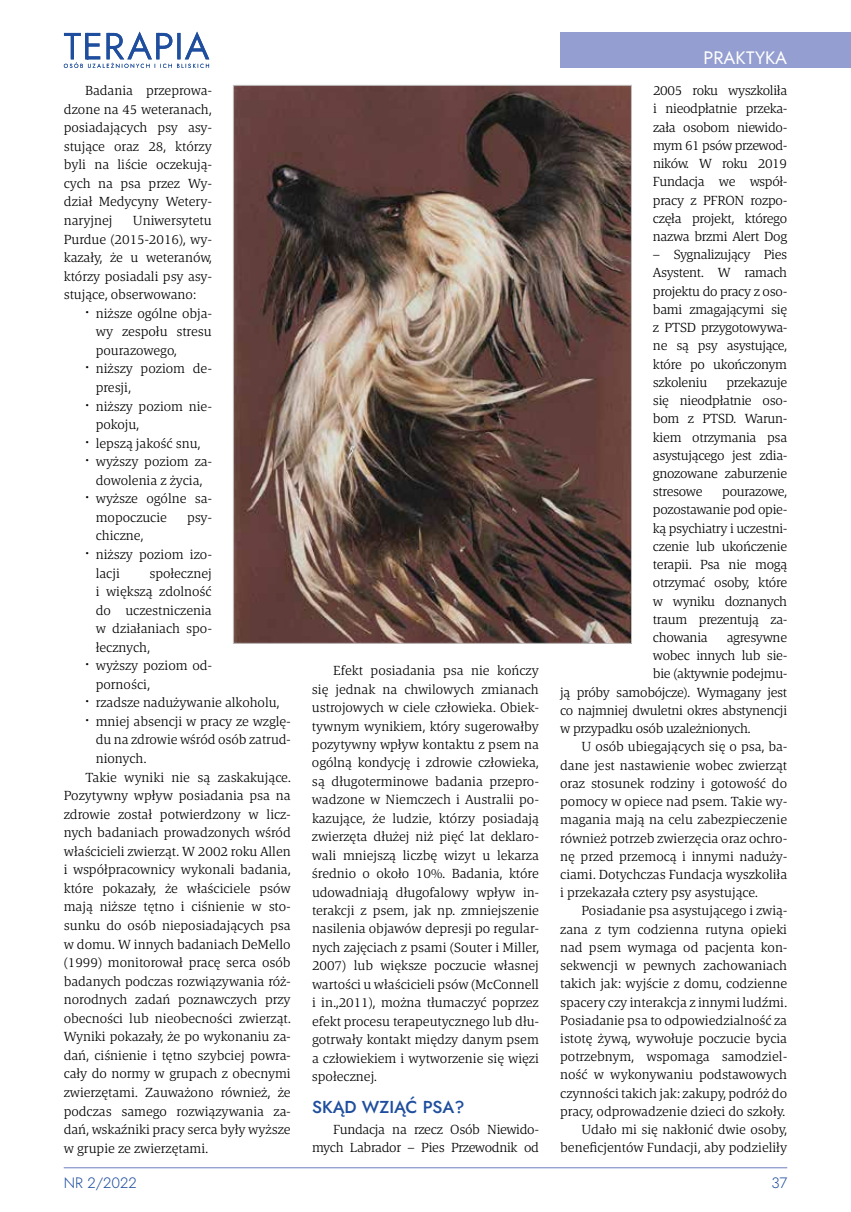
<style>
.page{position:relative;width:851px;height:1212px;background:#fff}
.page>*{position:absolute;margin:0;border:0;box-sizing:border-box;transform-origin:0 0}
.t1{font:18px "Jost";color:#fff}
.t2{font:500 17.25px "Jost";color:#1e4e9d}
.t3{font:15px "Jost";color:#1e4e9d}
.t4{font:300 13.5px/18.1px "Askan";letter-spacing:-.005em;color:#000;text-align:justify}
.t5{font:300 13.5px/18.5px "Askan";letter-spacing:-.025em;color:#000;text-align:right}
.s1{font-family:"Jost";font-weight:600}
</style>
<div class="page">
<div style="left:560px;top:33px;width:290px;height:35px;background:#949ed0"></div>
<svg style="left:64px;top:32px;width:145px;height:36px"></svg>
<hr style="left:64px;top:1167px;width:723px;height:1px;background:#949ed0">
<img style="left:235px;top:87px;width:394px;height:555px">
<p class="t4" style="left:64px;top:81px;width:149px;line-height:18.6px;text-indent:21px">Badania przeprowa&shy;dzone na 45 weteranach, posiadających psy asy&shy;stujące oraz 28, którzy byli na liście oczekują&shy;cych na psa przez Wy&shy;dział Medycyny Wetery&shy;naryjnej</p>
<p class="t4" style="left:64px;top:211px;width:149px;line-height:18.6px;text-indent:69px">Uniwersytetu Purdue (2015-2016), wy&shy;kazały, że u weteranów, którzy posiadali psy asy&shy;stujące, obserwowano:</p>
<p class="t4" style="left:96px;top:304px;width:118px;line-height:18.6px;text-indent:-11px"><span class="s1">•</span> niższe ogólne obja&shy;wy zespołu stresu pourazowego,</p>
<p class="t4" style="left:96px;top:360px;width:118px;line-height:18.6px;text-indent:-11px"><span class="s1">•</span> niższy poziom de&shy;presji,</p>
<p class="t4" style="left:96px;top:397px;width:118px;line-height:18.6px;text-indent:-11px"><span class="s1">•</span> niższy poziom nie&shy;pokoju,</p>
<p class="t4" style="left:85px;top:434px;width:117px"><span class="s1">•</span> lepszą jakość snu,</p>
<p class="t4" style="left:85px;top:452px;width:128px;line-height:18.6px;text-align:center"><span class="s1">•</span> wyższy poziom za&shy;dowolenia z życia,</p>
<p class="t4" style="left:96px;top:489px;width:118px;line-height:18.6px;text-indent:-11px"><span class="s1">•</span> wyższe ogólne sa&shy;mopoczucie</p>
<p class="t4" style="left:187px;top:508px;width:26px">psy-</p>
<p class="t4" style="left:96px;top:527px;width:49px">chiczne,</p>
<p class="t4" style="left:96px;top:545px;width:118px;line-height:18.6px;text-indent:-11px"><span class="s1">•</span> niższy poziom izo&shy;lacji</p>
<p class="t4" style="left:96px;top:564px;width:118px;line-height:18.6px;text-indent:54px">społecznej i większą zdolność do uczestniczenia w działaniach spo&shy;łecznych,</p>
<p class="t4" style="left:96px;top:656px;width:117px;line-height:18.6px;text-indent:-11px"><span class="s1">•</span> wyższy poziom od&shy;porności,</p>
<p class="t4" style="left:85px;top:694px;width:196px"><span class="s1">•</span> rzadsze nadużywanie alkoholu,</p>
<p class="t4" style="left:85px;top:712px;width:207px"><span class="s1">•</span> mniej absencji w pracy ze wzglę-</p>
<p class="t4" style="left:96px;top:731px;width:196px">du na zdrowie wśród osób zatrud-</p>
<p class="t4" style="left:96px;top:749px;width:52px">nionych.</p>
<p class="t4" style="left:85px;top:768px;width:207px">Takie wyniki nie są zaskakujące.</p>
<p class="t4" style="left:64px;top:786px;width:228px">Pozytywny wpływ posiadania psa na</p>
<p class="t4" style="left:64px;top:805px;width:228px">zdrowie został potwierdzony w licz-</p>
<p class="t4" style="left:64px;top:824px;width:228px">nych badaniach prowadzonych wśród</p>
<p class="t4" style="left:64px;top:842px;width:228px">właścicieli zwierząt. W 2002 roku Allen</p>
<p class="t4" style="left:64px;top:861px;width:228px">i współpracownicy wykonali badania,</p>
<p class="t4" style="left:64px;top:879px;width:228px">które pokazały, że właściciele psów</p>
<p class="t4" style="left:64px;top:898px;width:228px">mają niższe tętno i ciśnienie w sto-</p>
<p class="t4" style="left:64px;top:916px;width:228px">sunku do osób nieposiadających psa</p>
<p class="t4" style="left:64px;top:935px;width:228px">w domu. W innych badaniach DeMello</p>
<p class="t4" style="left:64px;top:953px;width:228px">(1999) monitorował pracę serca osób</p>
<p class="t4" style="left:64px;top:972px;width:228px">badanych podczas rozwiązywania róż-</p>
<p class="t4" style="left:64px;top:990px;width:228px">norodnych zadań poznawczych przy</p>
<p class="t4" style="left:64px;top:1009px;width:228px">obecności lub nieobecności zwierząt.</p>
<p class="t4" style="left:64px;top:1028px;width:228px">Wyniki pokazały, że po wykonaniu za-</p>
<p class="t4" style="left:64px;top:1046px;width:228px">dań, ciśnienie i tętno szybciej powra-</p>
<p class="t4" style="left:64px;top:1065px;width:228px">cały do normy w grupach z obecnymi</p>
<p class="t4" style="left:64px;top:1083px;width:228px">zwierzętami. Zauważono również, że</p>
<p class="t4" style="left:64px;top:1102px;width:228px">podczas samego rozwiązywania za-</p>
<p class="t4" style="left:64px;top:1120px;width:228px">dań, wskaźniki pracy serca były wyższe</p>
<p class="t4" style="left:64px;top:1139px;width:146px">w grupie ze zwierzętami.</p>
<p class="t4" style="left:312px;top:661px;width:228px;text-align:left;text-indent:21px">Efekt posiadania psa nie kończy się jednak na chwilowych zmianach ustrojowych w ciele człowieka. Obiek&shy;tywnym wynikiem, któ ry sugerowałby pozytywny wpływ kontaktu z psem na ogólną kondycję i zdrowie człowieka, są długoterminowe badania przepro&shy;wadzone w Niemczech i Australii po&shy;kazujące, że ludzie, którzy posiadają zwierzęta dłużej niż pięć lat deklaro&shy;wali mniejszą liczbę wizyt u lekarza średnio o około 10%. Badania, które udowadniają długofalowy wpływ in&shy;terakcji z psem, jak np. zmniejszenie nasilenia objawów depresji po regular&shy;nych zajęciach z psami (Souter i Miller, 2007) lub większe poczucie własnej wartości u właścicieli psów (McConnell i in.,2011), można tłumaczyć poprzez efekt procesu terapeutycznego lub dłu&shy;gotrwały kontakt między danym psem a człowiekiem i wytworzenie się więzi społecznej.</p>
<p class="t2" style="left:312px;top:1095px;width:154px">SKĄD WZIĄĆ PSA?</p>
<p class="t5" style="left:312px;top:1120px;width:228px">Fundacja na rzecz Osób Niewido&shy;mych Labrador – Pies Przewodnik od</p>
<h1 class="t1" style="left:677px;top:45px;width:111px">TYTUŁ DZIAŁU</h1>
<h1 class="t1" style="left:703px;top:45px;width:85px">PRAKTYKA</h1>
<p class="t4" style="left:653px;top:82px;width:136px">2005 roku wyszkoliła i nieodpłatnie przeka&shy;zała osobom niewido&shy;mym 61 psów przewod&shy;ników. W roku 2019<br>Fundacja we współ&shy;pracy z PFRON rozpo&shy;częła projekt, którego nazwa brzmi Alert Dog</p>
<p class="t4" style="left:653px;top:246px;width:136px">– Sygnalizujący Pies Asystent. W ramach projektu do pracy z oso&shy;bami zmagającymi się z PTSD przygotowywa&shy;ne są psy asystujące, które po ukończonym szkoleniu</p>
<p class="t4" style="left:653px;top:373px;width:136px;text-indent:73px">przekazuje się nieodpłatnie oso&shy;bom z PTSD. Warun&shy;kiem otrzymania psa asystującego jest zdia&shy;gnozowane zaburzenie stresowe</p>
<p class="t4" style="left:653px;top:483px;width:136px;text-indent:69px">pourazowe, pozostawanie pod opie&shy;ką psychiatry i uczestni&shy;czenie lub ukończenie terapii. Psa nie mogą otrzymać osoby, które w wyniku doznanych traum prezentują za&shy;chowania</p>
<p class="t5" style="left:726px;top:628px;width:62px">agresywne</p>
<p class="t4" style="left:653px;top:647px;width:136px">wobec innych lub sie-</p>
<p class="t4" style="left:653px;top:665px;width:136px">bie (aktywnie podejmu-</p>
<p class="t5" style="left:560px;top:683px;width:228px">ją próby samobójcze). Wymagany jest</p>
<p class="t4" style="left:560px;top:701px;width:228px">co najmniej dwuletni okres abstynencji</p>
<p class="t5" style="left:560px;top:719px;width:192px">w przypadku osób uzależnionych.</p>
<p class="t4" style="left:581px;top:738px;width:207px">U osób ubiegających się o psa, ba-</p>
<p class="t4" style="left:560px;top:756px;width:228px">dane jest nastawienie wobec zwierząt</p>
<p class="t4" style="left:560px;top:774px;width:228px">oraz stosunek rodziny i gotowość do</p>
<p class="t4" style="left:560px;top:792px;width:228px">pomocy w opiece nad psem. Takie wy-</p>
<p class="t4" style="left:560px;top:811px;width:228px">magania mają na celu zabezpieczenie</p>
<p class="t4" style="left:560px;top:829px;width:228px">również potrzeb zwierzęcia oraz ochro-</p>
<p class="t4" style="left:560px;top:847px;width:228px">nę przed przemocą i innymi naduży-</p>
<p class="t4" style="left:560px;top:865px;width:228px">ciami. Dotychczas Fundacja wyszkoliła</p>
<p class="t4" style="left:560px;top:883px;width:199px">i przekazała cztery psy asystujące.</p>
<p class="t4" style="left:581px;top:902px;width:207px">Posiadanie psa asystującego i zwią-</p>
<p class="t4" style="left:560px;top:920px;width:228px">zana z tym codzienna rutyna opieki</p>
<p class="t4" style="left:560px;top:938px;width:228px">nad psem wymaga od pacjenta kon-</p>
<p class="t4" style="left:560px;top:956px;width:228px">sekwencji w pewnych zachowaniach</p>
<p class="t4" style="left:560px;top:975px;width:228px">takich jak: wyjście z domu, codzienne</p>
<p class="t4" style="left:560px;top:993px;width:228px">spacery czy interakcja z innymi ludźmi.</p>
<p class="t4" style="left:560px;top:1011px;width:228px">Posiadanie psa to odpowiedzialność za</p>
<p class="t4" style="left:560px;top:1029px;width:228px">istotę żywą, wywołuje poczucie bycia</p>
<p class="t4" style="left:560px;top:1047px;width:228px">potrzebnym, wspomaga samodziel-</p>
<p class="t4" style="left:560px;top:1066px;width:228px">ność w wykonywaniu podstawowych</p>
<p class="t4" style="left:560px;top:1084px;width:228px">czynności takich jak: zakupy, podróż do</p>
<p class="t4" style="left:560px;top:1102px;width:226px">pracy, odprowadzenie dzieci do szkoły.</p>
<p class="t4" style="left:581px;top:1120px;width:207px">Udało mi się nakłonić dwie osoby,</p>
<p class="t4" style="left:560px;top:1139px;width:228px">beneficjentów Fundacji, aby podzieliły</p>
<p class="t3" style="left:64px;top:1172px;width:74px">NR 2/2022</p>
<p class="t3" style="left:771px;top:1172px;width:17px">37</p>
</div>
